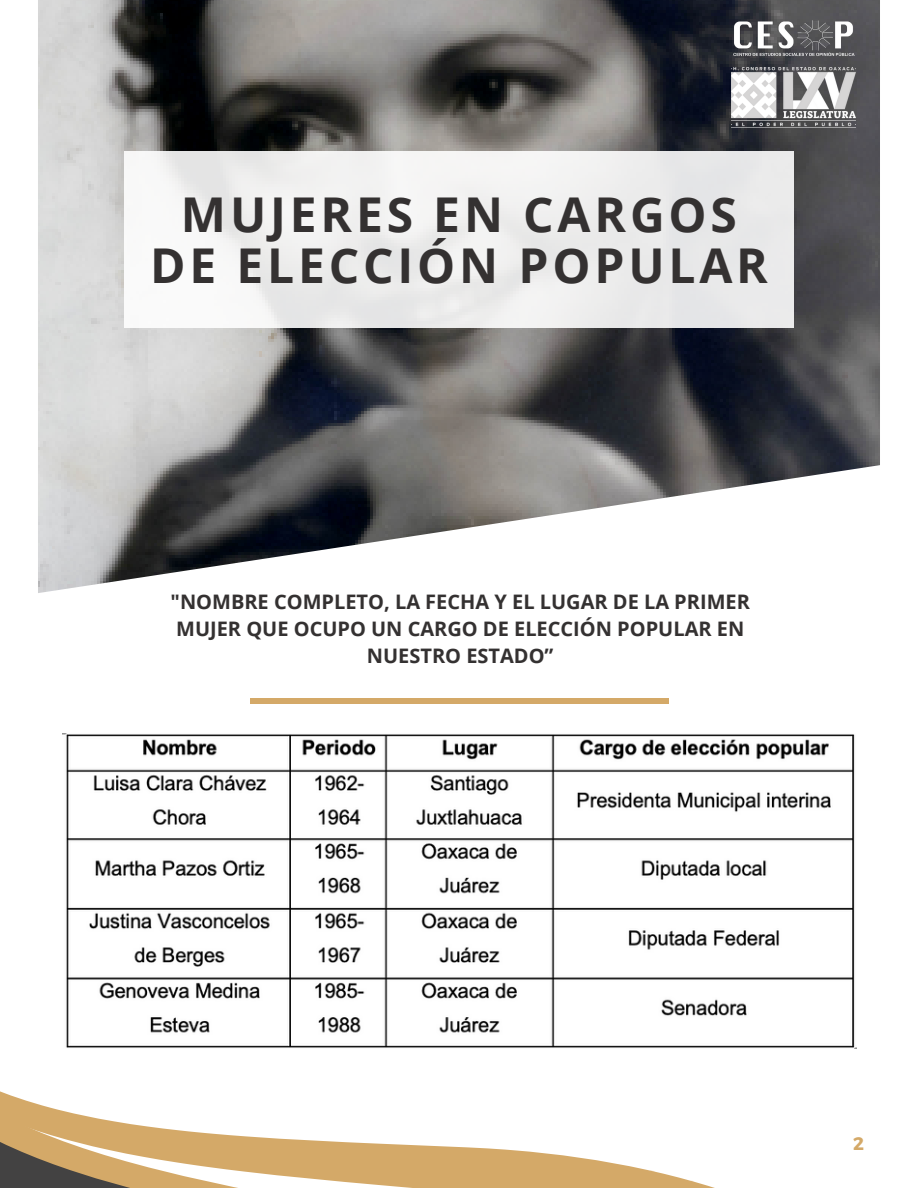
<style>
.page{position:relative;width:918px;height:1188px;background:#fff}
.page>*{position:absolute;margin:0;border:0;box-sizing:border-box;transform-origin:0 0}
.t1{font:700 48px/50.7px "Open Sans";letter-spacing:.08em;color:#343131;text-align:center}
.t2{font:700 19.95px/27px "Open Sans";color:#343131;text-align:center}
.t3{font:700 18.15px "Montserrat";color:#d4a968}
</style>
<div class="page">
<img style="left:38px;top:0;width:842px;height:593px">
<div style="left:124px;top:151px;width:670px;height:177px;background:linear-gradient(to right,#f5f4f4,#e8e8e8)"></div>
<svg style="left:0;top:1091px;width:715px;height:97px"></svg>
<img style="left:732px;top:68px;width:124px;height:60px">
<img style="left:732px;top:18px;width:124px;height:44px">
<hr style="left:250px;top:699px;width:418px;height:4px;background:#d4a968">
<img style="left:62px;top:734px;width:794px;height:315px">
<h1 class="t1" style="left:150px;top:188px;width:619px">MUJERES EN CARGOS<br>DE ELECCIÓN POPULAR</h1>
<p class="t2" style="left:171px;top:588px;width:581px">"NOMBRE COMPLETO, LA FECHA Y EL LUGAR DE LA PRIMER<br>MUJER QUE OCUPO UN CARGO DE ELECCIÓN POPULAR EN<br>NUESTRO ESTADO”</p>
<p class="t3" style="left:853px;top:1132px;width:12px">2</p>
</div>
